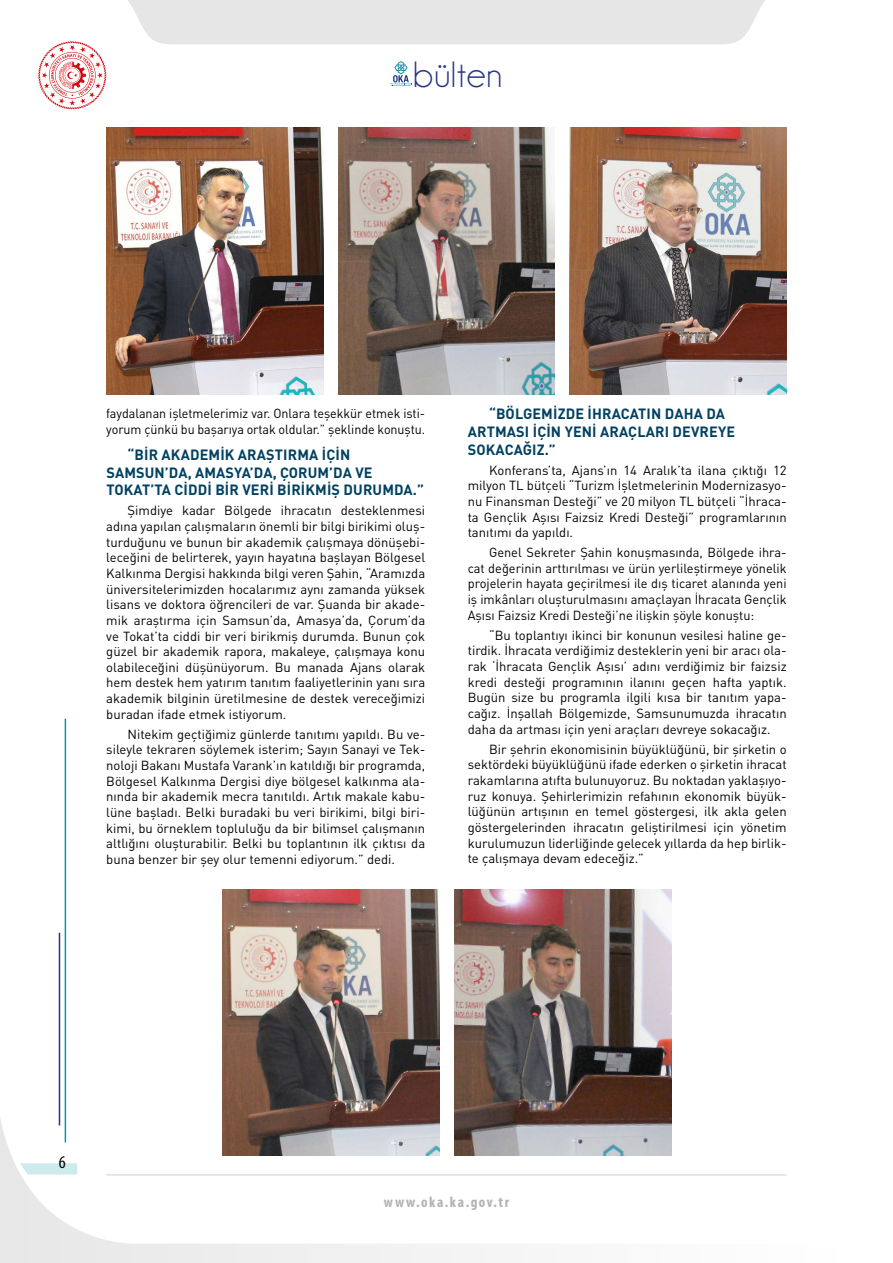
<style>
.page{position:relative;width:893px;height:1263px;background:#fff}
.page>*{position:absolute;margin:0;border:0;box-sizing:border-box;transform-origin:0 0}
.t1{font:36.9px "Champagne&Limousines";letter-spacing:.02em;color:#283583}
.t2{font:condensed 18px "Myriad Pro";color:#000}
.t3{font:700 condensed 15px "Myriad Pro";letter-spacing:.105em;color:#b3b2b2}
.t4{font:700 14.7px/17.7px "DIN Pro";letter-spacing:.01em;color:#004161}
.t5{font:13.05px/15.6px "DIN Pro";color:#000;text-align:justify}
.t6{font:13.05px/15.6px "DIN Pro";color:#000;scale:.96 1}
</style>
<div class="page">
<svg style="left:0;top:1053px;width:787px;height:210px"></svg>
<svg style="left:20px;top:1163px;width:57px;height:11px"></svg>
<hr style="left:65px;top:719px;width:1px;height:423px;background:#009aa3">
<hr style="left:59px;top:933px;width:1px;height:192px;background:#283583">
<hr style="left:106px;top:1174px;width:681px;height:1px;background:#000">
<svg style="left:38px;top:0;width:727px;height:109px"></svg>
<img style="left:106px;top:128px;width:217px;height:266px">
<img style="left:222px;top:889px;width:217px;height:266px">
<img style="left:454px;top:889px;width:217px;height:266px">
<img style="left:338px;top:128px;width:217px;height:266px">
<img style="left:570px;top:128px;width:217px;height:266px">
<h1 class="t1" style="left:413px;top:56px;width:91px">bülten</h1>
<p class="t6" style="left:106px;top:405px;width:334px">faydalanan işletmelerimiz var. Onlara teşekkür etmek isti&shy;yorum çünkü bu başarıya ortak oldular.” şeklinde konuştu.</p>
<p class="t4" style="left:106px;top:445px;width:319px;text-indent:21px">“BI R AKADEMI K ARAŞTIRMA IÇI N<br>SAMSUN’DA, AMASYA’DA, ÇORUM’DA VE<br>TOKAT’TA CI DDI BI R VERI BI RI KMIŞ DURUMDA.”</p>
<p class="t5" style="left:106px;top:502px;width:320px;text-indent:21px">Şimdiye kadar Bölgede ihracatın desteklenmesi adına yapılan çalışmaların önemli bir bilgi birikimi oluş&shy;turduğunu ve bunun bir akademik çalışmaya dönüşebi&shy;leceğini de belirterek, yayın hayatına başlayan Bölgesel Kalkınma Dergisi hakkında bilgi veren Şahin, “Aramızda üniversitelerimizden hocalarımız aynı zamanda yüksek lisans ve doktora öğrencileri de var. Şuanda bir akade&shy;mik araştırma için Samsun’da, Amasya’da, Çorum’da ve Tokat’ta ciddi bir veri birikmiş durumda. Bunun çok güzel bir akademik rapora, makaleye, çalışmaya konu olabileceğini düşünüyorum. Bu manada Ajans olarak hem destek hem yatırım tanıtım faaliyetlerinin yanı sıra akademik bilginin üretilmesine de destek vereceğimizi buradan ifade etmek istiyorum.</p>
<p class="t5" style="left:106px;top:726px;width:320px;text-indent:21px">Nitekim geçtiğimiz günlerde tanıtımı yapıldı. Bu ve&shy;sileyle tekraren söylemek isterim; Sayın Sanayi ve Tek&shy;noloji Bakanı Mustafa Varank’ın katıldığı bir programda, Bölgesel Kalkınma Dergisi diye bölgesel kalkınma ala&shy;nında bir akademik mecra tanıtıldı. Artık makale kabu&shy;lüne başladı. Belki buradaki bu veri birikimi, bilgi biri&shy;kimi, bu örneklem topluluğu da bir bilimsel çalışmanın altlığını oluşturabilir. Belki bu toplantının ilk çıktısı da buna benzer bir şey olur temenni ediyorum.” dedi.</p>
<p class="t4" style="left:468px;top:405px;width:269px;text-indent:21px">“BÖLGEMIZDE I HRACATIN DAHA DA<br>ARTMASI I ÇI N YENI ARAÇLARI DEVREYE<br>SOKACAĞIZ.”</p>
<p class="t5" style="left:468px;top:462px;width:320px;text-indent:21px">Konferans’ta, Ajans’ın 14 Aralık’ta ilana çıktığı 12 milyon TL bütçeli “Turizm İşletmelerinin Modernizasyo&shy;nu Finansman Desteği” ve 20 milyon TL bütçeli “İ hraca&shy;ta Gençlik Aşısı Faizsiz Kredi Desteği” programlarının tanıtımı da yapıldı.</p>
<p class="t5" style="left:468px;top:544px;width:320px;text-indent:21px">Genel Sekreter Şahin konuşmasında, Bölgede ihra&shy;cat değerinin arttırılması ve ürün yerlileştirmeye yönelik projelerin hayata geçirilmesi ile dış ticaret alanında yeni iş imkânları oluşturulmasını amaçlayan İ hracata Gençlik Aşısı Faizsiz Kredi Desteği’ne ilişkin şöyle konuştu:</p>
<p class="t5" style="left:468px;top:627px;width:320px;text-indent:21px">“Bu toplantıyı ikinci bir konunun vesilesi haline ge&shy;tirdik. İ hracata verdiğimiz desteklerin yeni bir aracı ola&shy;rak ‘İ hracata Gençlik Aşısı’ adını verdiğimiz bir faizsiz kredi desteği programının ilanını geçen hafta yaptık.<br>Bugün size bu programla ilgili kısa bir tanıtım yapa&shy;cağız. İ nşallah Bölgemizde, Samsunumuzda ihracatın daha da artması için yeni araçları devreye sokacağız.</p>
<p class="t5" style="left:468px;top:741px;width:320px;text-indent:21px">Bir şehrin ekonomisinin büyüklüğünü, bir şirketin o sektördeki büyüklüğünü ifade ederken o şirketin ihracat rakamlarına atıfta bulunuyoruz. Bu noktadan yaklaşıyo&shy;ruz konuya. Şehirlerimizin refahının ekonomik büyük&shy;lüğünün artışının en temel göstergesi, ilk akla gelen göstergelerinden ihracatın geliştirilmesi için yönetim kurulumuzun liderliğinde gelecek yıllarda da hep birlik&shy;te çalışmaya devam edeceğiz.”</p>
<h2 class="t2" style="left:59px;top:1152px;width:8px">6</h2>
<p class="t3" style="left:384px;top:1193px;width:127px">www.oka.ka.gov.tr</p>
</div>
